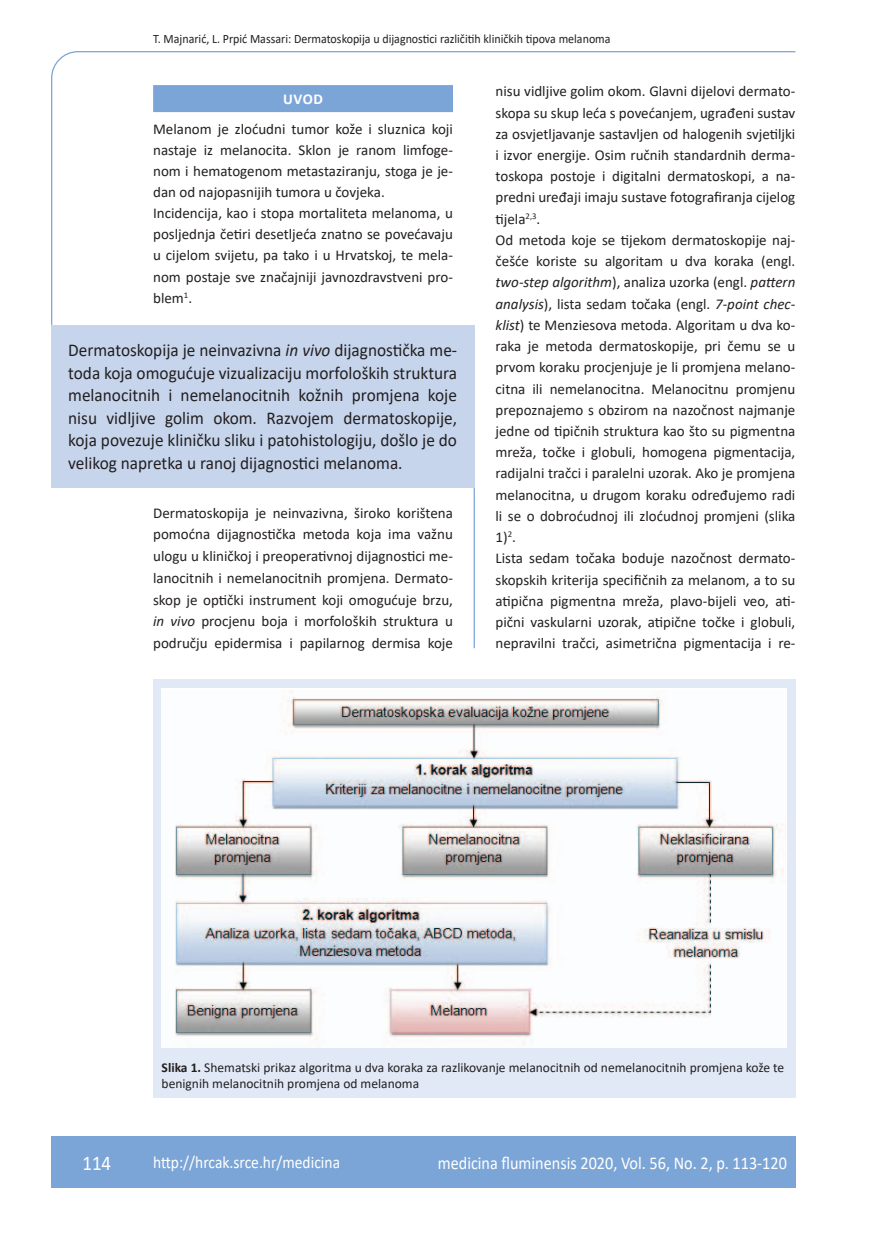
<style>
.page{position:relative;width:872px;height:1234px;background:#fff}
.page>*{position:absolute;margin:0;border:0;box-sizing:border-box;transform-origin:0 0}
.t1{font:21px "Calibri";color:#fff;scale:.9 1}
.anterfile{font:18px/22.5px "Calibri";color:#231f20;text-align:justify;scale:.96 1}
.t2{font:18px "Calibri";color:#fff;scale:.9 1}
.t3{font:17.25px "Calibri";color:#fff;scale:.9 1}
.osnovni_tekst{font:15px/21.1px "Calibri";color:#231f20;text-align:justify}
.naslov_ruler{font:700 15px "Calibri";color:#fff}
.potpis_slika{font:13.5px/16.5px "Calibri";color:#231f20}
.glava{font:12.75px "Calibri";color:#231f20;scale:.94 1}
.s1{font-style:italic}
.s2{font-weight:700}
</style>
<div class="page">
<svg style="left:51px;top:51px;width:745px;height:275px"></svg>
<hr style="left:473px;top:488px;width:2px;height:160px;background:#7ca5d7">
<div style="left:51px;top:1135px;width:744px;height:51px;background:#7ca5d7"></div>
<div style="left:153px;top:85px;width:300px;height:27px;background:#7ca5d7"></div>
<div style="left:51px;top:325px;width:423px;height:163px;background:#c6d5ec"></div>
<div style="left:153px;top:679px;width:642px;height:418px;background:#e1e9f6"></div>
<img style="left:162px;top:690px;width:624px;height:357px">
<p class="glava" style="left:153px;top:29px;width:488px">T. Majnarić, L. Prpić Massari: Dermatoskopija u dijagnostici različitih kliničkih tipova melanoma</p>
<p class="naslov_ruler" style="left:283px;top:88px;width:41px">UVOD</p>
<p class="osnovni_tekst" style="left:153px;top:118px;width:301px">Melanom je zloćudni tumor kože i sluznica koji nastaje iz melanocita. Sklon je ranom limfoge&shy;nom i hematogenom metastaziranju, stoga je je&shy;dan od najopasnijih tumora u čovjeka.</p>
<p class="osnovni_tekst" style="left:153px;top:202px;width:301px">Incidencija, kao i stopa mortaliteta melanoma, u posljednja četiri desetljeća znatno se povećavaju u cijelom svijetu, pa tako i u Hrvatskoj, te mela&shy;nom postaje sve značajniji javnozdravstveni pro&shy;blem<sup>1</sup>.</p>
<p class="anterfile" style="left:68px;top:338px;width:407px">Dermatoskopija je neinvazivna <span class="s1">in vivo</span> dijagnostička me&shy;toda koja omogućuje vizualizaciju morfoloških struktura melanocitnih i nemelanocitnih kožnih promjena koje nisu vidljive golim okom. Razvojem dermatoskopije, koja povezuje kliničku sliku i patohistologiju, došlo je do velikog napretka u ranoj dijagnostici melanoma.</p>
<p class="osnovni_tekst" style="left:153px;top:501px;width:301px;line-height:21.8px">Dermatoskopija je neinvazivna, široko korištena pomoćna dijagnostička metoda koja ima važnu ulogu u kliničkoj i preoperativnoj dijagnostici me&shy;lanocitnih i nemelanocitnih promjena. Dermato&shy;skop je optički instrument koji omogućuje brzu, <span class="s1">in vivo</span> procjenu boja i morfoloških struktura u području epidermisa i papilarnog dermisa koje</p>
<p class="osnovni_tekst" style="left:495px;top:80px;width:301px">nisu vidljive golim okom. Glavni dijelovi dermato&shy;skopa su skup leća s povećanjem, ugrađeni sustav za osvjetljavanje sastavljen od halogenih svjetiljki i izvor energije. Osim ručnih standardnih derma&shy;toskopa postoje i digitalni dermatoskopi, a na&shy;predni uređaji imaju sustave fotografiranja cijelog tijela<sup>2,3</sup>.</p>
<p class="osnovni_tekst" style="left:495px;top:229px;width:301px">Od metoda koje se tijekom dermatoskopije naj&shy;češće koriste su algoritam u dva koraka (engl. <span class="s1">two-step algorithm</span>), analiza uzorka (engl. <span class="s1">pattern analysis</span>), lista sedam točaka (engl. <span class="s1">7-point chec&shy;klist</span>) te Menziesova metoda. Algoritam u dva ko&shy;raka je metoda dermatoskopije, pri čemu se u prvom koraku procjenjuje je li promjena melano&shy;citna ili nemelanocitna. Melanocitnu promjenu prepoznajemo s obzirom na nazočnost najmanje jedne od tipičnih struktura kao što su pigmentna mreža, točke i globuli, homogena pigmentacija, radijalni tračci i paralelni uzorak. Ako je promjena melanocitna, u drugom koraku određujemo radi li se o dobroćudnoj ili zloćudnoj promjeni (slika 1)<sup>2</sup>.</p>
<p class="osnovni_tekst" style="left:495px;top:547px;width:301px">Lista sedam točaka boduje nazočnost dermato&shy;skopskih kriterija specifičnih za melanom, a to su atipična pigmentna mreža, plavo-bijeli veo, ati&shy;pični vaskularni uzorak, atipične točke i globuli, nepravilni tračci, asimetrična pigmentacija i re-</p>
<p class="potpis_slika" style="left:162px;top:1058px;width:624px"><span class="s2">Slika 1.</span> Shematski prikaz algoritma u dva koraka za razlikovanje melanocitnih od nemelanocitnih promjena kože te benignih melanocitnih promjena od melanoma</p>
<p class="t1" style="left:82px;top:1147px;width:33px">114</p>
<p class="t3" style="left:153px;top:1149px;width:209px">http://hrcak.srce.hr/medicina</p>
<p class="t2" style="left:438px;top:1149px;width:389px">medicina fluminensis 2020, Vol. 56, No. 2, p. 113-120</p>
</div>
